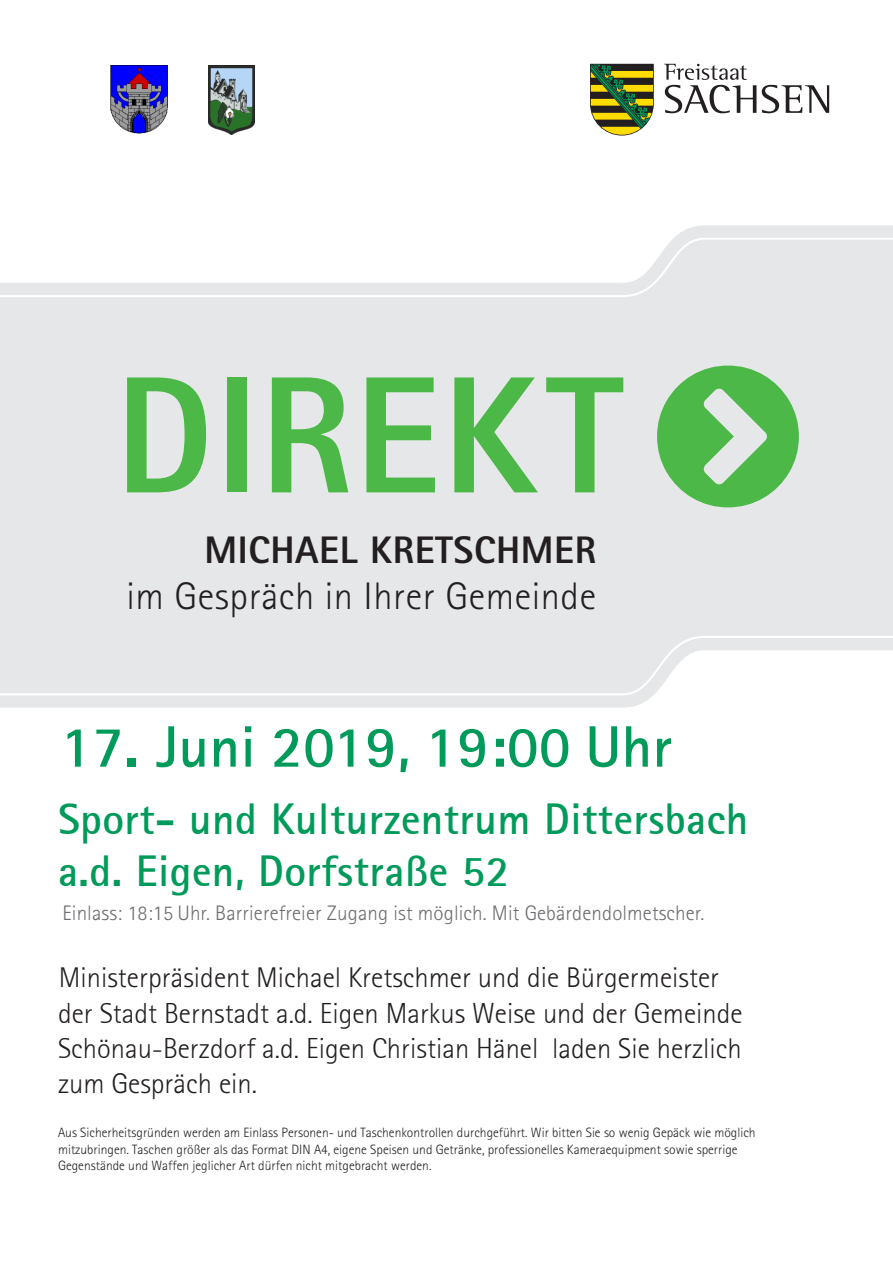
<style>
.page{position:relative;width:893px;height:1263px;background:#fff}
.page>*{position:absolute;margin:0;border:0;box-sizing:border-box;transform-origin:0 0}
.t1{font:800 166.5px "Rotis Sans Serif";letter-spacing:.01em;color:#4cb848}
.t2{font:700 58.5px "Rotis Sans Serif";letter-spacing:.01em;color:#009a5a}
.t3{font:700 43.5px/52.2px "Rotis Sans Serif";letter-spacing:.01em;color:#009a5a}
.t4{font:300 38.4px "Rotis Sans Serif";letter-spacing:.015em;color:#231f20}
.t5{font:800 38.4px "Rotis Sans Serif";letter-spacing:.015em;color:#231f20}
.t6{font:300 28.5px/35.2px "Rotis Sans Serif";color:#231f20}
.t7{font:300 21px "Rotis Sans Serif";letter-spacing:.005em;color:#6c6d70}
.t8{font:300 13.5px/16.2px "Rotis Sans Serif";color:#231f20}
</style>
<div class="page">
<svg style="left:762px;top:85px;width:67px;height:28px"></svg>
<svg style="left:664px;top:64px;width:92px;height:49px"></svg>
<svg style="left:590px;top:64px;width:64px;height:72px;background:#788035"></svg>
<svg style="left:0;top:225px;width:893px;height:483px;background:#e9eaeb"></svg>
<svg style="left:657px;top:366px;width:142px;height:141px;background:#82c881"></svg>
<img style="left:111px;top:66px;width:57px;height:68px">
<img style="left:209px;top:65px;width:46px;height:70px">
<h1 class="t1" style="left:115px;top:330px;width:510px">DIREKT</h1>
<h3 class="t5" style="left:205px;top:525px;width:393px">MICHAEL KRETSCHMER</h3>
<h3 class="t4" style="left:126px;top:574px;width:471px">im Gespräch in Ihrer Gemeinde</h3>
<h2 class="t2" style="left:60px;top:710px;width:613px">17. Juni 2019, 19:00 Uhr</h2>
<h3 class="t3" style="left:58px;top:792px;width:692px">Sport- und Kulturzentrum Dittersbach a.d. Eigen, Dorfstraße 52</h3>
<h3 class="t7" style="left:62px;top:901px;width:643px">Einlass: 18:15 Uhr. Barrierefreier Zugang ist möglich. Mit Gebärdendolmetscher.</h3>
<h3 class="t6" style="left:58px;top:960px;width:686px">Ministerpräsident Michael Kretschmer und die Bürgermeister der Stadt Bernstadt a.d. Eigen Markus Weise und der Gemeinde Schönau-Berzdorf a.d. Eigen Christian Hänel laden Sie herzlich zum Gespräch ein.</h3>
<p class="t8" style="left:58px;top:1125px;width:699px">Aus Sicherheitsgründen werden am Einlass Personen- und Taschenkontrollen durchgeführt. Wir bitten Sie so wenig Gepäck wie möglich mitzubringen. Taschen größer als das Format DIN A4, eigene Speisen und Getränke, professionelles Kameraequipment sowie sperrige<br>Gegenstände und Waffen jeglicher Art dürfen nicht mitgebracht werden.</p>
</div>
